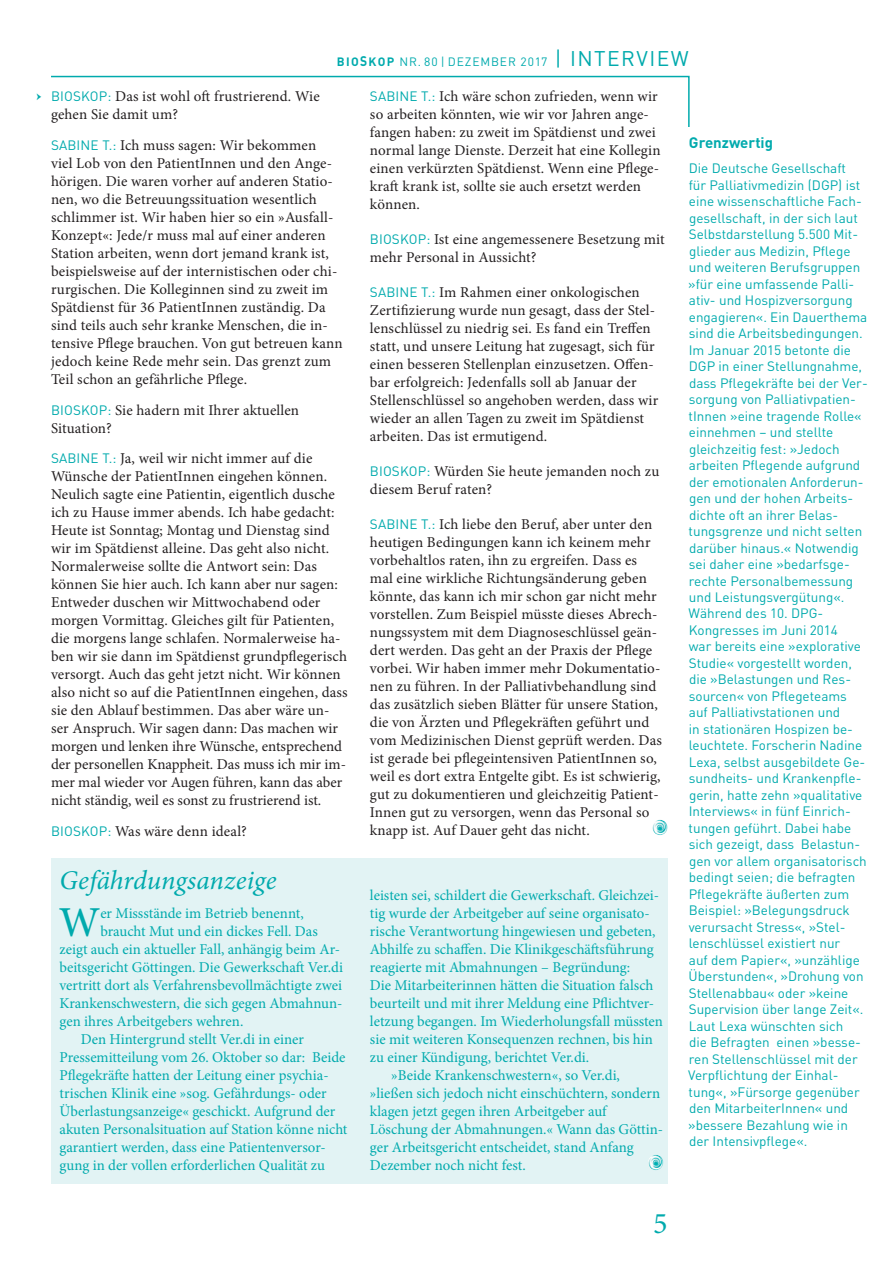
<style>
.page{position:relative;width:893px;height:1263px;background:#fff}
.page>*{position:absolute;margin:0;border:0;box-sizing:border-box;transform-origin:0 0}
.t1{font:500 42.75px "Minion Pro";color:#00aaad}
.t2{font:30px "Minion Pro";color:#00aaad}
.t3{font:italic 27px "Minion Pro";color:#00aaad}
.t4{font:21px "DIN";color:#00aaad}
.t5{font:15px/18px "Minion Pro";letter-spacing:.01em;color:#231f20}
.t6{font:15px "Minion Pro";color:#00aaad}
.t7{font:700 15px "DIN";color:#00aaad}
.t8{font:13.5px/16.5px "DIN";color:#00aaad}
.t9{font:12px "DIN";color:#00aaad}
.t10{font:italic 12px "Minion Pro";color:#00aaad}
.s1{font-weight:700}
.s2{font-weight:700;font-size:13.8px}
.s3{font-size:12px}
.s4{font-family:"DIN";font-size:13.5px;color:#00aaad}
</style>
<div class="page">
<svg style="left:51px;top:75px;width:639px;height:52px"></svg>
<img style="left:652px;top:820px;width:16px;height:15px;border-radius:8px">
<div style="left:51px;top:858px;width:617px;height:325px;background:#e2f3f4"></div>
<img style="left:648px;top:1155px;width:15px;height:15px;border-radius:8px">
<p class="t10" style="left:36px;top:88px;width:7px">→</p>
<p class="t9" style="left:337px;top:55px;width:118px"><span class="s1">BIO</span><span class="s2">S</span><span class="s1">KOP</span> Nr. 80 | dezember</p>
<h3 class="t4" style="left:520px;top:46px;width:64px"><span class="s3">2017</span> | interview</h3>
<p class="t5" style="left:51px;top:87px;width:270px"><span class="s4">BIOSKOP:</span> Das ist wohl oft frustrierend. Wie gehen Sie damit um?</p>
<p class="t5" style="left:51px;top:136px;width:293px"><span class="s4">SABINE T.:</span> Ich muss sagen: Wir bekommen<br>viel Lob von den PatientInnen und den Ange&shy;hörigen. Die waren vorher auf anderen Statio&shy;nen, wo die Betreuungssituation wesentlich schlimmer ist. Wir haben hier so ein »Ausfall-Konzept«: Jede/r muss mal auf einer anderen Station arbeiten, wenn dort jemand krank ist, beispielsweise auf der internistischen oder chi&shy;rurgischen. Die Kolleginnen sind zu zweit im Spätdienst für 36 PatientInnen zuständig. Da sind teils auch sehr kranke Menschen, die in&shy;tensive Pflege brauchen. Von gut betreuen kann jedoch keine Rede mehr sein. Das grenzt zum Teil schon an gefährliche Pflege.</p>
<p class="t5" style="left:51px;top:401px;width:250px"><span class="s4">BIOSKOP:</span> Sie hadern mit Ihrer aktuellen<br>Situation?</p>
<p class="t5" style="left:51px;top:450px;width:298px"><span class="s4">SABINE T.:</span> Ja, weil wir nicht immer auf die Wünsche der PatientInnen eingehen können.<br>Neulich sagte eine Patientin, eigentlich dusche ich zu Hause immer abends. Ich habe gedacht:<br>Heute ist Sonntag; Montag und Dienstag sind wir im Spätdienst alleine. Das geht also nicht.<br>Normalerweise sollte die Antwort sein: Das können Sie hier auch. Ich kann aber nur sagen:<br>Entweder duschen wir Mittwochabend oder morgen Vormittag. Gleiches gilt für Patienten, die morgens lange schlafen. Normalerweise ha&shy;ben wir sie dann im Spätdienst grundpflegerisch versorgt. Auch das geht jetzt nicht. Wir können also nicht so auf die PatientInnen eingehen, dass sie den Ablauf bestimmen. Das aber wäre un&shy;ser Anspruch. Wir sagen dann: Das machen wir morgen und lenken ihre Wünsche, entsprechend der personellen Knappheit. Das muss ich mir im&shy;mer mal wieder vor Augen führen, kann das aber nicht ständig, weil es sonst zu frustrierend ist.</p>
<p class="t5" style="left:51px;top:822px;width:197px"><span class="s4">BIOSKOP:</span> Was wäre denn ideal?</p>
<h3 class="t3" style="left:60px;top:862px;width:219px">Gefährdungsanzeige</h3>
<h1 class="t1" style="left:59px;top:893px;width:43px">W</h1>
<p class="t6" style="left:100px;top:903px;width:205px">er Missstände im Betrieb benennt,</p>
<p class="t6" style="left:100px;top:921px;width:219px">braucht Mut und ein dickes Fell. Das</p>
<p class="t6" style="left:60px;top:939px;width:282px">zeigt auch ein aktueller Fall, anhängig beim Ar-</p>
<p class="t6" style="left:60px;top:957px;width:285px">beitsgericht Göttingen. Die Gewerkschaft Ver.di</p>
<p class="t6" style="left:60px;top:975px;width:284px">vertritt dort als Verfahrensbevollmächtigte zwei</p>
<p class="t6" style="left:60px;top:993px;width:285px">Krankenschwestern, die sich gegen Abmahnun-</p>
<p class="t6" style="left:60px;top:1011px;width:185px">gen ihres Arbeitgebers wehren.</p>
<p class="t6" style="left:81px;top:1029px;width:225px">Den Hintergrund stellt Ver.di in einer</p>
<p class="t6" style="left:60px;top:1047px;width:288px">Pressemitteilung vom 26. Oktober so dar: Beide</p>
<p class="t6" style="left:60px;top:1065px;width:271px">Pflegekräfte hatten der Leitung einer psychia-</p>
<p class="t6" style="left:60px;top:1083px;width:269px">trischen Klinik eine »sog. Gefährdungs- oder</p>
<p class="t6" style="left:60px;top:1101px;width:277px">Überlastungsanzeige« geschickt. Aufgrund der</p>
<p class="t6" style="left:60px;top:1119px;width:289px">akuten Personalsituation auf Station könne nicht</p>
<p class="t6" style="left:60px;top:1137px;width:268px">garantiert werden, dass eine Patientenversor-</p>
<p class="t6" style="left:60px;top:1155px;width:267px">gung in der vollen erforderlichen Qualität zu</p>
<p class="t5" style="left:370px;top:87px;width:292px"><span class="s4">SABINE T.:</span> Ich wäre schon zufrieden, wenn wir so arbeiten könnten, wie wir vor Jahren ange&shy;fangen haben: zu zweit im Spätdienst und zwei normal lange Dienste. Derzeit hat eine Kollegin einen verkürzten Spätdienst. Wenn eine Pflege&shy;kraft krank ist, sollte sie auch ersetzt werden können.</p>
<p class="t5" style="left:370px;top:230px;width:296px"><span class="s4">BIOSKOP:</span> Ist eine angemessenere Besetzung mit mehr Personal in Aussicht?</p>
<p class="t5" style="left:370px;top:283px;width:290px"><span class="s4">SABINE T.:</span> Im Rahmen einer onkologischen Zertifizierung wurde nun gesagt, dass der Stel&shy;lenschlüssel zu niedrig sei. Es fand ein Treffen statt, und unsere Leitung hat zugesagt, sich für einen besseren Stellenplan einzusetzen. Offen&shy;bar erfolgreich: Jedenfalls soll ab Januar der Stellenschlüssel so angehoben werden, dass wir wieder an allen Tagen zu zweit im Spätdienst arbeiten. Das ist ermutigend.</p>
<p class="t5" style="left:370px;top:462px;width:291px"><span class="s4">BIOSKOP:</span> Würden Sie heute jemanden noch zu diesem Beruf raten?</p>
<p class="t5" style="left:370px;top:515px;width:294px"><span class="s4">SABINE T.:</span> Ich liebe den Beruf, aber unter den heutigen Bedingungen kann ich keinem mehr vorbehaltlos raten, ihn zu ergreifen. Dass es mal eine wirkliche Richtungsänderung geben könnte, das kann ich mir schon gar nicht mehr vorstellen. Zum Beispiel müsste dieses Abrech&shy;nungssystem mit dem Diagnoseschlüssel geän&shy;dert werden. Das geht an der Praxis der Pflege vorbei. Wir haben immer mehr Dokumentatio&shy;nen zu führen. In der Palliativbehandlung sind das zusätzlich sieben Blätter für unsere Station, die von Ärzten und Pflegekräften geführt und vom Medizinischen Dienst geprüft werden. Das ist gerade bei pflegeintensiven PatientInnen so, weil es dort extra Entgelte gibt. Es ist schwierig, gut zu dokumentieren und gleichzeitig Patient-Innen gut zu versorgen, wenn das Personal so knapp ist. Auf Dauer geht das nicht.</p>
<p class="t6" style="left:370px;top:885px;width:291px">leisten sei, schildert die Gewerkschaft. Gleichzei-</p>
<p class="t6" style="left:370px;top:903px;width:281px">tig wurde der Arbeitgeber auf seine organisato-</p>
<p class="t6" style="left:370px;top:921px;width:287px">rische Verantwortung hingewiesen und gebeten,</p>
<p class="t6" style="left:370px;top:939px;width:285px">Abhilfe zu schaffen. Die Klinikgeschäftsführung</p>
<p class="t6" style="left:370px;top:957px;width:262px">reagierte mit Abmahnungen – Begründung:</p>
<p class="t6" style="left:370px;top:975px;width:285px">Die Mitarbeiterinnen hätten die Situation falsch</p>
<p class="t6" style="left:370px;top:993px;width:286px">beurteilt und mit ihrer Meldung eine Pflichtver-</p>
<p class="t6" style="left:370px;top:1011px;width:295px">letzung begangen. Im Wiederholungsfall müssten</p>
<p class="t6" style="left:370px;top:1029px;width:285px">sie mit weiteren Konsequenzen rechnen, bis hin</p>
<p class="t6" style="left:370px;top:1047px;width:221px">zu einer Kündigung, berichtet Ver.di.</p>
<p class="t6" style="left:391px;top:1065px;width:230px">»Beide Krankenschwestern«, so Ver.di,</p>
<p class="t6" style="left:370px;top:1083px;width:292px">»ließen sich jedoch nicht einschüchtern, sondern</p>
<p class="t6" style="left:370px;top:1101px;width:238px">klagen jetzt gegen ihren Arbeitgeber auf</p>
<p class="t6" style="left:370px;top:1119px;width:295px">Löschung der Abmahnungen.« Wann das Göttin-</p>
<p class="t6" style="left:370px;top:1137px;width:265px">ger Arbeitsgericht entscheidet, stand Anfang</p>
<p class="t6" style="left:370px;top:1155px;width:157px">Dezember noch nicht fest.</p>
<p class="t7" style="left:689px;top:133px;width:86px">Grenzwertig</p>
<p class="t8" style="left:688px;top:160px;width:181px">Die Deutsche Gesellschaft<br>für Palliativmedizin (DGP) ist eine wissenschaftliche Fach&shy;gesellschaft, in der sich laut<br>Selbstdarstellung 5.500 Mit&shy;glieder aus Medizin, Pflege und weiteren Berufsgruppen »für eine umfassende Palli&shy;ativ- und Hospizversorgung engagieren«. Ein Dauerthema sind die Arbeitsbedingungen.<br>Im Januar 2015 betonte die<br>DGP in einer Stellungnahme, dass Pflegekräfte bei der Ver&shy;sorgung von Palliativpatien&shy;tInnen »eine tragende Rolle« einnehmen – und stellte gleichzeitig fest: »Jedoch arbeiten Pflegende aufgrund der emotionalen Anforderun&shy;gen und der hohen Arbeits&shy;dichte oft an ihrer Belas&shy;tungsgrenze und nicht selten darüber hinaus.« Notwendig sei daher eine »bedarfsge&shy;rechte Personalbemessung und Leistungsvergütung«.<br>Während des 10. DPG-<br>Kongresses im Juni 2014<br>war bereits eine »explorative<br>Studie« vorgestellt worden, die »Belastungen und Res&shy;sourcen« von Pflegeteams auf Palliativstationen und<br>in stationären Hospizen be&shy;leuchtete. Forscherin Nadine<br>Lexa, selbst ausgebildete Ge&shy;sundheits- und Krankenpfle&shy;gerin, hatte zehn »qualitative<br>Interviews« in fünf Einrich&shy;tungen geführt. Dabei habe sich gezeigt, dass Belastun&shy;gen vor allem organisatorisch bedingt seien; die befragten<br>Pflegekräfte äußerten zum<br>Beispiel: »Belegungsdruck verursacht Stress«, »Stel&shy;lenschlüssel existiert nur<br>auf dem Papier«, »unzählige<br>Überstunden«, »Drohung von<br>Stellenabbau« oder »keine<br>Supervision über lange Zeit«.<br>Laut Lexa wünschten sich<br>die Befragten einen »besse&shy;ren Stellenschlüssel mit der<br>Verpflichtung der Einhal&shy;tung«, »Fürsorge gegenüber den MitarbeiterInnen« und »bessere Bezahlung wie in der Intensivpflege«.</p>
<h2 class="t2" style="left:653px;top:1203px;width:16px">5</h2>
</div>
